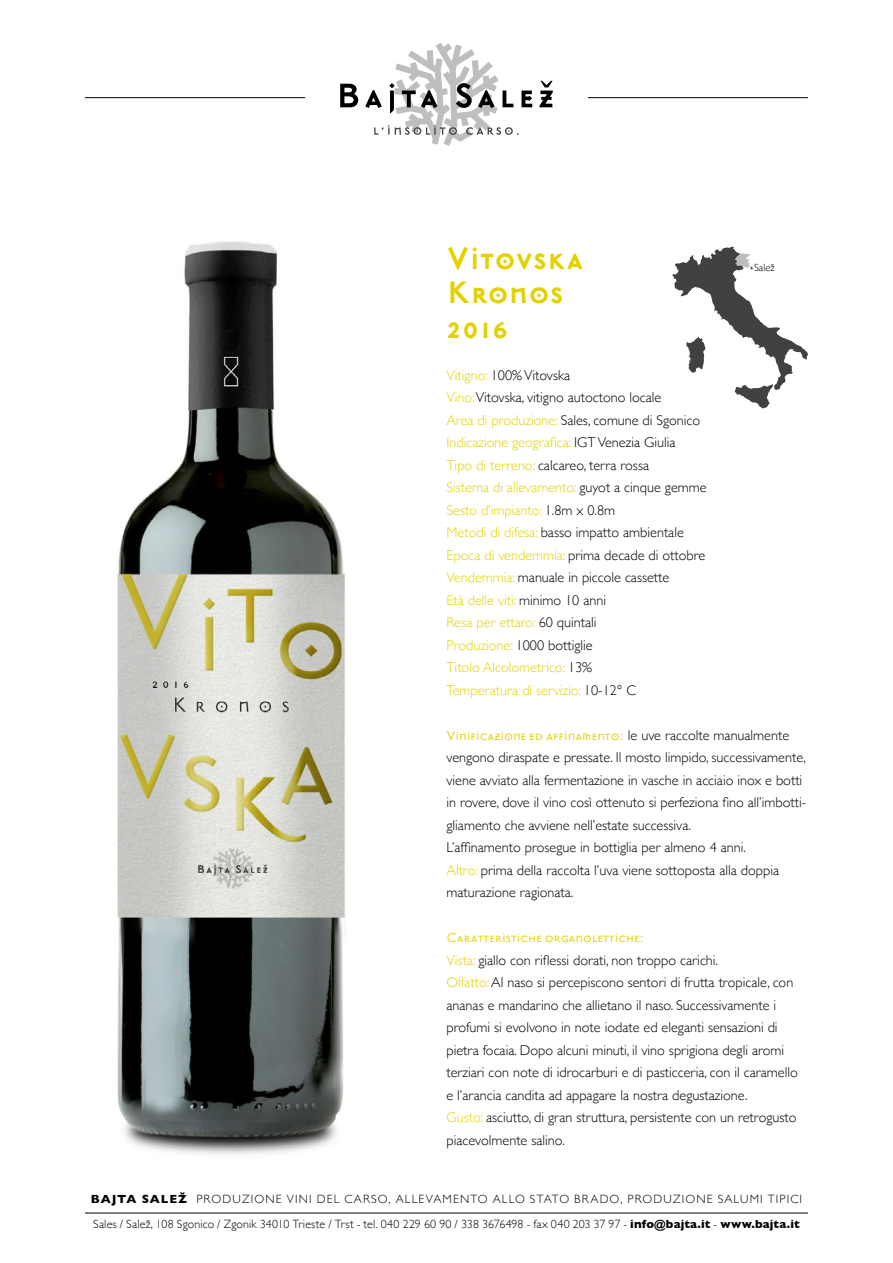
<style>
.page{position:relative;width:893px;height:1263px;background:#fff}
.page>*{position:absolute;margin:0;border:0;box-sizing:border-box;transform-origin:0 0}
.t1{font:700 34.5px/34.5px "Mason Sans Alternate";letter-spacing:.01em;color:#e3d200}
.t2{font:300 14.25px/22.5px "Gill Sans";color:#000}
.t3{font:300 14.25px "Gill Sans";color:#e3d200}
.t4{font:14.25px "Mason Sans Alternate";color:#e3d200}
.t5{font:300 12px/24.9px "Gill Sans";letter-spacing:.035em;color:#000}
.t6{font:300 10.5px "Gill Sans";color:#000}
.s1{color:#e3d200}
.s2{color:#000}
.s3{font-family:"Mason Sans Alternate";font-weight:400;color:#e3d200}
.s4{font-weight:700}
</style>
<div class="page">
<hr style="left:85px;top:1212px;width:723px;height:1px;background:#000">
<svg style="left:340px;top:84px;width:18px;height:23px"></svg>
<svg style="left:539px;top:81px;width:14px;height:26px"></svg>
<svg style="left:365px;top:43px;width:167px;height:103px"></svg>
<hr style="left:85px;top:97px;width:220px;height:1px;background:#000">
<hr style="left:588px;top:97px;width:220px;height:1px;background:#000">
<svg style="left:672px;top:247px;width:136px;height:162px"></svg>
<img style="left:116px;top:241px;width:229px;height:913px">
<p class="t1" style="left:446px;top:240px;width:138px">Vitovska<br>Kronos<br>2016</p>
<p class="t6" style="left:754px;top:259px;width:22px">Salež</p>
<p class="t2" style="left:446px;top:363px;width:125px"><span class="s1">Vitigno:</span> 100% Vitovska</p>
<p class="t2" style="left:446px;top:386px;width:216px"><span class="s1">Vino:</span>Vitovska, vitigno autoctono locale</p>
<p class="t2" style="left:446px;top:408px;width:255px"><span class="s1">Area di produzione:</span> Sales, comune di Sgonico</p>
<p class="t3" style="left:446px;top:431px;width:230px">Indicazione geografica: <span class="s2">IGT Venezia Giulia</span></p>
<p class="t2" style="left:446px;top:453px;width:204px"><span class="s1">Tipo di terreno:</span> calcareo, terra rossa</p>
<p class="t3" style="left:446px;top:476px;width:262px">Sistema di allevamento: <span class="s2">guyot a cinque gemme</span></p>
<p class="t3" style="left:446px;top:499px;width:170px">Sesto d’impianto: <span class="s2">1.8m x 0.8m</span></p>
<p class="t2" style="left:446px;top:521px;width:239px"><span class="s1">Metodi di difesa:</span> basso impatto ambientale</p>
<p class="t2" style="left:446px;top:543px;width:260px"><span class="s1">Epoca di vendemmia:</span> prima decade di ottobre</p>
<p class="t2" style="left:446px;top:566px;width:224px"><span class="s1">Vendemmia:</span> manuale in piccole cassette</p>
<p class="t3" style="left:446px;top:589px;width:161px">Età delle viti: <span class="s2">minimo 10 anni</span></p>
<p class="t3" style="left:446px;top:611px;width:152px">Resa per ettaro: <span class="s2">60 quintali</span></p>
<p class="t2" style="left:446px;top:633px;width:148px"><span class="s1">Produzione:</span> 1000 bottiglie</p>
<p class="t3" style="left:446px;top:656px;width:147px">Titolo Alcolometrico: <span class="s2">13%</span></p>
<p class="t3" style="left:446px;top:679px;width:191px">Temperatura di servizio: <span class="s2">10-12° C</span></p>
<p class="t2" style="left:446px;top:723px;width:361px"><span class="s3">Vinificazione ed affinamento:</span> le uve raccolte manualmente vengono diraspate e pressate. Il mosto limpido, successivamente, viene avviato alla fermentazione in vasche in acciaio inox e botti in rovere, dove il vino così ottenuto si perfeziona fino all’imbotti&shy;gliamento che avviene nell’estate successiva.</p>
<p class="t2" style="left:446px;top:836px;width:301px">L’affinamento prosegue in bottiglia per almeno 4 anni.</p>
<p class="t2" style="left:446px;top:858px;width:334px"><span class="s1">Altro:</span> prima della raccolta l’uva viene sottoposta alla doppia maturazione ragionata.</p>
<p class="t4" style="left:446px;top:929px;width:199px">Caratteristiche organolettiche:</p>
<p class="t2" style="left:446px;top:948px;width:273px"><span class="s1">Vista:</span> giallo con riflessi dorati, non troppo carichi.</p>
<p class="t2" style="left:446px;top:971px;width:353px"><span class="s1">Olfatto:</span> Al naso si percepiscono sentori di frutta tropicale, con ananas e mandarino che allietano il naso. Successivamente i profumi si evolvono in note iodate ed eleganti sensazioni di pietra focaia. Dopo alcuni minuti, il vino sprigiona degli aromi terziari con note di idrocarburi e di pasticceria, con il caramello e l’arancia candita ad appagare la nostra degustazione.</p>
<p class="t2" style="left:446px;top:1106px;width:352px"><span class="s1">Gusto:</span> asciutto, di gran struttura, persistente con un retrogusto piacevolmente salino.</p>
<p class="t5" style="left:91px;top:1186px;width:713px"><span class="s4">BAJTA SALEŽ</span> PRODUZIONE VINI DEL CARSO, ALLEVAMENTO ALLO STATO BRADO, PRODUZIONE SALUMI TIPICI<br>Sales / Salež, 108 Sgonico / Zgonik 34010 Trieste / Trst - tel. 040 229 60 90 / 338 3676498 - fax 040 203 37 97 - <span class="s4">info@bajta.it</span> - <span class="s4">www.bajta.it</span></p>
</div>
